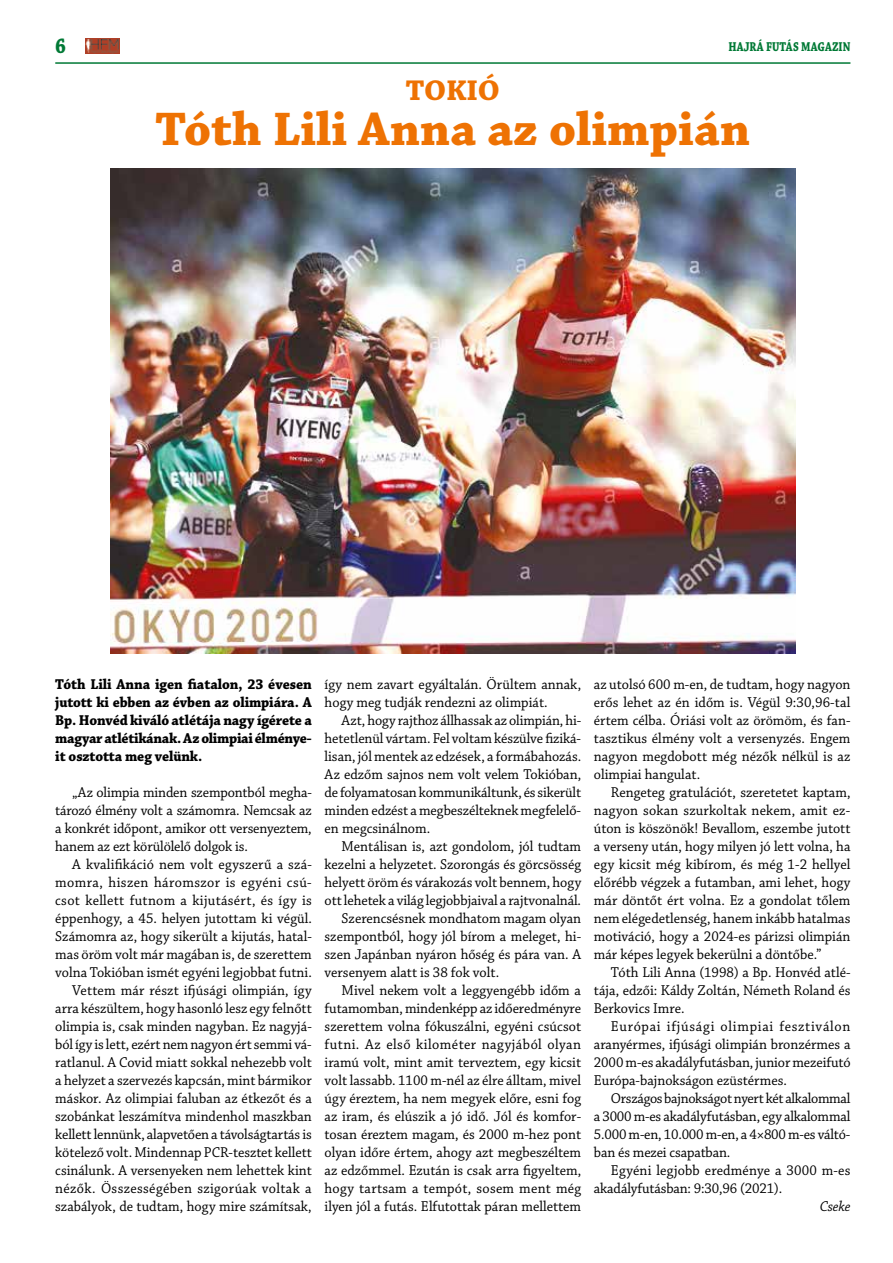
<style>
.page{position:relative;width:893px;height:1263px;background:#fff}
.page>*{position:absolute;margin:0;border:0;box-sizing:border-box;transform-origin:0 0}
.t1{font:700 49.5px "Chaparral Pro";color:#ee7203}
.t2{font:700 30px "Chaparral Pro";letter-spacing:-.005em;color:#ee7203}
.t3{font:700 22.5px "Chaparral Pro";color:#007935;scale:.86 1}
.t4{font:15px/18px "Chaparral Pro";color:#000;text-align:justify;scale:.95 1}
.t5{font:700 15px/18px "Chaparral Pro";letter-spacing:-.02em;color:#000;text-align:justify;scale:.95 1}
.t6{font:15px "Chaparral Pro";letter-spacing:.03em;color:#000;scale:.95 1}
.t7{font:italic 15px "Chaparral Pro";letter-spacing:-.01em;color:#000;scale:.95 1}
.t8{font:700 13.5px "Chaparral Pro";color:#007935;scale:.8 1}
</style>
<div class="page">
<img style="left:85px;top:38px;width:35px;height:15px">
<hr style="left:55px;top:62px;width:795px;height:2px;background:#007935">
<img style="left:111px;top:169px;width:684px;height:484px">
<h3 class="t3" style="left:55px;top:33px;width:14px">6</h3>
<p class="t8" style="left:729px;top:39px;width:154px">HAJRÁ FUTÁS MAGAZIN</p>
<h2 class="t2" style="left:406px;top:72px;width:95px">TOKIÓ</h2>
<h1 class="t1" style="left:156px;top:100px;width:596px">Tóth Lili Anna az olimpián</h1>
<p class="t5" style="left:55px;top:676px;width:272px">Tóth Lili Anna igen fiatalon, 23 évesen jutott ki ebben az évben az olimpiára. A Bp. Honvéd kiváló atlétája nagy ígérete a magyar atlétikának. Az olimpiai élménye&shy;it osztotta meg velünk.</p>
<p class="t4" style="left:55px;top:784px;width:272px;text-indent:17px">„Az olimpia minden szempontból megha&shy;tározó élmény volt a számomra. Nemcsak az a konkrét időpont, amikor ott versenyeztem, hanem az ezt körülölelő dolgok is.</p>
<p class="t4" style="left:55px;top:856px;width:272px;text-align:right">A kvalifikáció nem volt egyszerű a szá&shy;momra, hiszen háromszor is egyéni csú&shy;csot kellett futnom a kijutásért, és így is éppenhogy, a 45. helyen jutottam ki végül.<br>Számomra az, hogy sikerült a kijutás, hatal&shy;mas öröm volt már magában is, de szerettem volna Tokióban ismét egyéni legjobbat futni.<br>Vettem már részt ifjúsági olimpián, így arra készültem, hogy hasonló lesz egy felnőtt olimpia is, csak minden nagyban. Ez nagyjá&shy;ból így is lett, ezért nem nagyon ért semmi vá&shy;ratlanul. A Covid miatt sokkal nehezebb volt a helyzet a szervezés kapcsán, mint bármikor máskor. Az olimpiai faluban az étkezőt és a szobánkat leszámítva mindenhol maszkban kellett lennünk, alapvetően a távolságtartás is kötelező volt. Mindennap PCR-tesztet kellett csinálunk. A versenyeken nem lehettek kint nézők. Összességében szigorúak voltak a szabályok, de tudtam, hogy mire számítsak,</p>
<p class="t4" style="left:325px;top:676px;width:272px">így nem zavart egyáltalán. Örültem annak, hogy meg tudják rendezni az olimpiát.</p>
<p class="t4" style="left:325px;top:712px;width:272px;text-indent:17px">Azt, hogy rajthoz állhassak az olimpián, hi&shy;hetetlenül vártam. Fel voltam készülve fiziká&shy;lisan, jól mentek az edzések, a formábahozás.<br>Az edzőm sajnos nem volt velem Tokióban, de folyamatosan kommunikáltunk, és sikerült minden edzést a megbeszélteknek megfelelő&shy;en megcsinálnom.</p>
<p class="t4" style="left:342px;top:838px;width:254px">Mentálisan is, azt gondolom, jól tudtam</p>
<p class="t4" style="left:325px;top:856px;width:272px">kezelni a helyzetet. Szorongás és görcsösség</p>
<p class="t4" style="left:325px;top:874px;width:272px">helyett öröm és várakozás volt bennem, hogy</p>
<p class="t4" style="left:325px;top:892px;width:272px">ott lehetek a világ legjobbjaival a rajtvonalnál.</p>
<p class="t4" style="left:342px;top:910px;width:254px">Szerencsésnek mondhatom magam olyan</p>
<p class="t4" style="left:325px;top:928px;width:272px">szempontból, hogy jól bírom a meleget, hi-</p>
<p class="t4" style="left:325px;top:946px;width:272px">szen Japánban nyáron hőség és pára van. A</p>
<p class="t4" style="left:325px;top:964px;width:185px">versenyem alatt is 38 fok volt.</p>
<p class="t4" style="left:342px;top:982px;width:254px">Mivel nekem volt a leggyengébb időm a</p>
<p class="t4" style="left:325px;top:1000px;width:271px">futamomban, mindenképp az időeredményre</p>
<p class="t4" style="left:325px;top:1018px;width:272px">szerettem volna fókuszálni, egyéni csúcsot</p>
<p class="t6" style="left:325px;top:1036px;width:271px">futni. Az első kilométer nagyjából olyan</p>
<p class="t4" style="left:325px;top:1054px;width:272px">iramú volt, mint amit terveztem, egy kicsit</p>
<p class="t4" style="left:325px;top:1072px;width:272px">volt lassabb. 1100 m-nél az élre álltam, mivel</p>
<p class="t4" style="left:325px;top:1090px;width:271px">úgy éreztem, ha nem megyek előre, esni fog</p>
<p class="t4" style="left:325px;top:1108px;width:272px">az iram, és elúszik a jó idő. Jól és komfor-</p>
<p class="t4" style="left:325px;top:1126px;width:272px">tosan éreztem magam, és 2000 m-hez pont</p>
<p class="t4" style="left:325px;top:1144px;width:272px">olyan időre értem, ahogy azt megbeszéltem</p>
<p class="t4" style="left:325px;top:1162px;width:272px">az edzőmmel. Ezután is csak arra figyeltem,</p>
<p class="t4" style="left:325px;top:1180px;width:272px">hogy tartsam a tempót, sosem ment még</p>
<p class="t4" style="left:325px;top:1198px;width:272px">ilyen jól a futás. Elfutottak páran mellettem</p>
<p class="t4" style="left:594px;top:676px;width:272px">az utolsó 600 m-en, de tudtam, hogy nagyon erős lehet az én időm is. Végül 9:30,96-tal értem célba. Óriási volt az örömöm, és fan&shy;tasztikus élmény volt a versenyzés. Engem nagyon megdobott még nézők nélkül is az olimpiai hangulat.</p>
<p class="t4" style="left:594px;top:784px;width:272px;text-indent:17px">Rengeteg gratulációt, szeretetet kaptam, nagyon sokan szurkoltak nekem, amit ez&shy;úton is köszönök! Bevallom, eszembe jutott a verseny után, hogy milyen jó lett volna, ha egy kicsit még kibírom, és még 1-2 hellyel előrébb végzek a futamban, ami lehet, hogy már döntőt ért volna. Ez a gondolat tőlem nem elégedetlenség, hanem inkább hatalmas motiváció, hogy a 2024-es párizsi olimpián már képes legyek bekerülni a döntőbe.”</p>
<p class="t4" style="left:594px;top:964px;width:272px;text-indent:17px">Tóth Lili Anna (1998) a Bp. Honvéd atlé&shy;tája, edzői: Káldy Zoltán, Németh Roland és Berkovics Imre.</p>
<p class="t4" style="left:594px;top:1018px;width:272px;text-indent:17px">Európai ifjúsági olimpiai fesztiválon aranyérmes, ifjúsági olimpián bronzérmes a 2000 m-es akadályfutásban, junior mezeifutó Európa-bajnokságon ezüstérmes.</p>
<p class="t4" style="left:594px;top:1090px;width:271px;text-indent:17px">Országos bajnokságot nyert két alkalommal a 3000 m-es akadályfutásban, egy alkalommal 5.000 m-en, 10.000 m-en, a 4×800 m-es váltó&shy;ban és mezei csapatban.</p>
<p class="t4" style="left:594px;top:1162px;width:272px;text-indent:17px">Egyéni legjobb eredménye a 3000 m-es akadályfutásban: 9:30,96 (2021).</p>
<p class="t7" style="left:820px;top:1198px;width:34px">Cseke</p>
</div>
